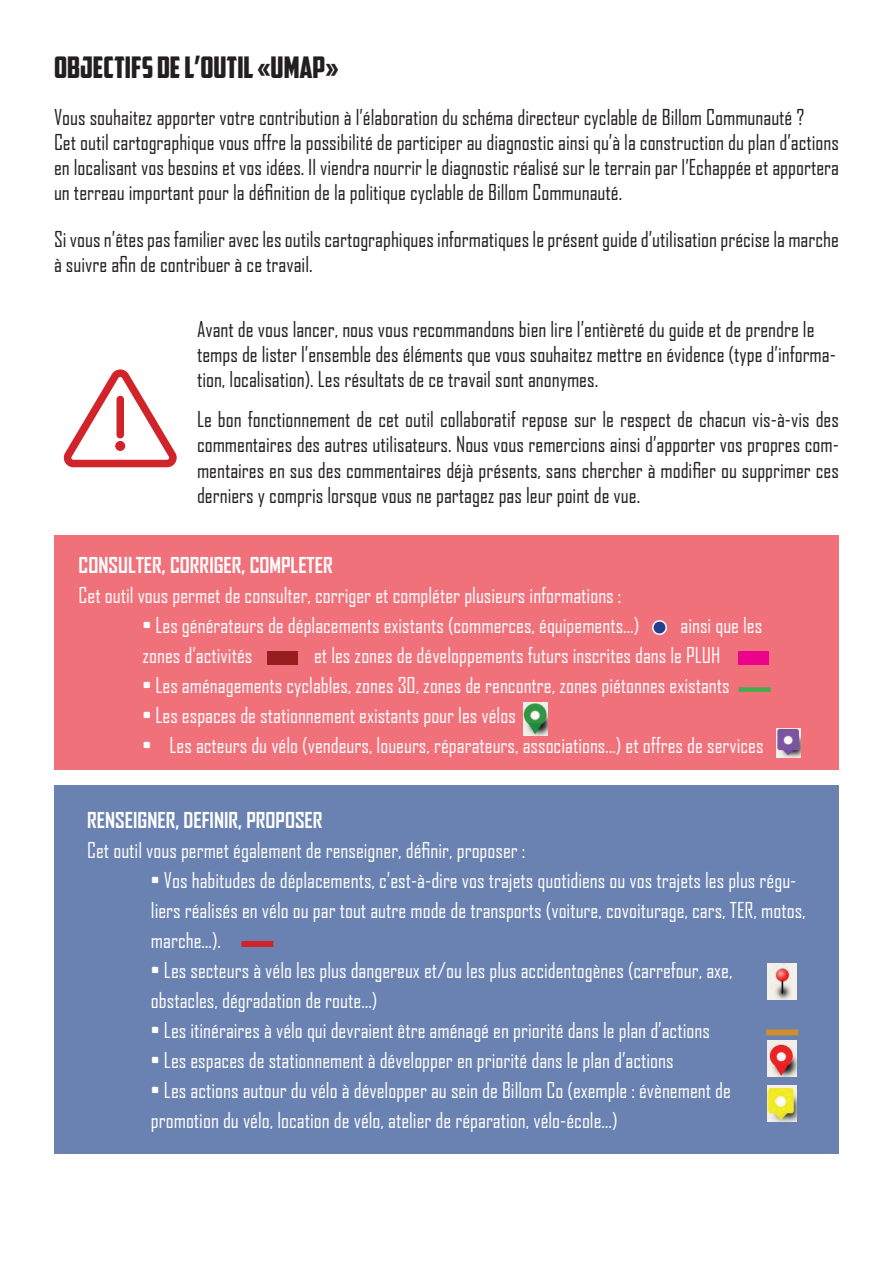
<style>
.page{position:relative;width:893px;height:1263px;background:#fff}
.page>*{position:absolute;margin:0;border:0;box-sizing:border-box;transform-origin:0 0}
.t1{font:30px "American Captain";color:#231f20}
.t2{font:21px/25.2px "Agency FB";color:#231f20}
.t3{font:21px/30px "Agency FB";color:#fff}
.t4{font:700 21px "Agency FB";color:#fff}
</style>
<div class="page">
<div style="left:54px;top:785px;width:785px;height:369px;background:#6a82b2"></div>
<div style="left:54px;top:535px;width:785px;height:235px;background:#f1717b"></div>
<div style="left:653px;top:621px;width:13px;height:13px;background:#253f8e;border-radius:50%"></div>
<div style="left:652px;top:620px;width:15px;height:15px;border:2px solid #fff;border-radius:50%"></div>
<div style="left:739px;top:651px;width:30px;height:14px;background:#ed028c"></div>
<div style="left:739px;top:687px;width:32px;height:5px;background:#40ae49"></div>
<svg style="left:63px;top:369px;width:114px;height:98px"></svg>
<img style="left:523px;top:702px;width:25px;height:34px">
<div style="left:242px;top:941px;width:31px;height:6px;background:#d1232a"></div>
<img style="left:768px;top:963px;width:29px;height:36px">
<div style="left:766px;top:1029px;width:32px;height:6px;background:#d18d2e"></div>
<img style="left:768px;top:1040px;width:29px;height:37px">
<div style="left:268px;top:651px;width:30px;height:14px;background:#971d1e"></div>
<img style="left:776px;top:729px;width:25px;height:29px">
<img style="left:768px;top:1085px;width:29px;height:37px">
<h1 class="t1" style="left:54px;top:49px;width:286px">OBJECTIFS DE L’OUTIL «UMAP»</h1>
<p class="t2" style="left:54px;top:104px;width:786px">Vous souhaitez apporter votre contribution à l’élaboration du schéma directeur cyclable de Billom Communauté ?<br>Cet outil cartographique vous offre la possibilité de participer au diagnostic ainsi qu’à la construction du plan d’actions en localisant vos besoins et vos idées. Il viendra nourrir le diagnostic réalisé sur le terrain par l’Echappée et apportera un terreau important pour la définition de la politique cyclable de Billom Communauté.</p>
<p class="t2" style="left:54px;top:226px;width:786px">Si vous n’êtes pas familier avec les outils cartographiques informatiques le présent guide d’utilisation précise la marche à suivre afin de contribuer à ce travail.</p>
<p class="t2" style="left:197px;top:316px;width:640px">Avant de vous lancer, nous vous recommandons bien lire l’entièreté du guide et de prendre le temps de lister l’ensemble des éléments que vous souhaitez mettre en évidence (type d’informa&shy;tion, localisation). Les résultats de ce travail sont anonymes.</p>
<p class="t2" style="left:197px;top:406px;width:643px;text-align:justify">Le bon fonctionnement de cet outil collaboratif repose sur le respect de chacun vis-à-vis des commentaires des autres utilisateurs. Nous vous remercions ainsi d’apporter vos propres com&shy;mentaires en sus des commentaires déjà présents, sans chercher à modifier ou supprimer ces derniers y compris lorsque vous ne partagez pas leur point de vue.</p>
<p class="t4" style="left:79px;top:552px;width:256px">CONSULTER, CORRIGER, COMPLETER</p>
<p class="t3" style="left:79px;top:580px;width:544px">Cet outil vous permet de consulter, corriger et compléter plusieurs informations :</p>
<p class="t3" style="left:142px;top:610px;width:498px">• Les générateurs de déplacements existants (commerces, équipements…)</p>
<p class="t3" style="left:680px;top:610px;width:83px">ainsi que les</p>
<p class="t3" style="left:142px;top:640px;width:111px">zones d’activités</p>
<p class="t3" style="left:314px;top:640px;width:408px">et les zones de développements futurs inscrites dans le PLUH</p>
<p class="t3" style="left:142px;top:670px;width:589px">• Les aménagements cyclables, zones 30, zones de rencontre, zones piétonnes existants</p>
<p class="t3" style="left:142px;top:700px;width:375px">• Les espaces de stationnement existants pour les vélos</p>
<p class="t3" style="left:142px;top:730px;width:623px">• Les acteurs du vélo (vendeurs, loueurs, réparateurs, associations...) et offres de services</p>
<p class="t4" style="left:87px;top:807px;width:237px">RENSEIGNER, DEFINIR, PROPOSER</p>
<p class="t3" style="left:87px;top:835px;width:440px">Cet outil vous permet également de renseigner, définir, proposer :</p>
<p class="t3" style="left:151px;top:865px;width:656px">• Vos habitudes de déplacements, c’est-à-dire vos trajets quotidiens ou vos trajets les plus régu&shy;liers réalisés en vélo ou par tout autre mode de transports (voiture, covoiturage, cars, TER, motos, marche…).</p>
<p class="t3" style="left:151px;top:955px;width:583px">• Les secteurs à vélo les plus dangereux et/ou les plus accidentogènes (carrefour, axe, obstacles, dégradation de route…)</p>
<p class="t3" style="left:151px;top:1015px;width:560px">• Les itinéraires à vélo qui devraient être aménagé en priorité dans le plan d’actions</p>
<p class="t3" style="left:151px;top:1045px;width:524px">• Les espaces de stationnement à développer en priorité dans le plan d’actions</p>
<p class="t3" style="left:151px;top:1075px;width:582px">• Les actions autour du vélo à développer au sein de Billom Co (exemple : évènement de promotion du vélo, location de vélo, atelier de réparation, vélo-école…)</p>
</div>
